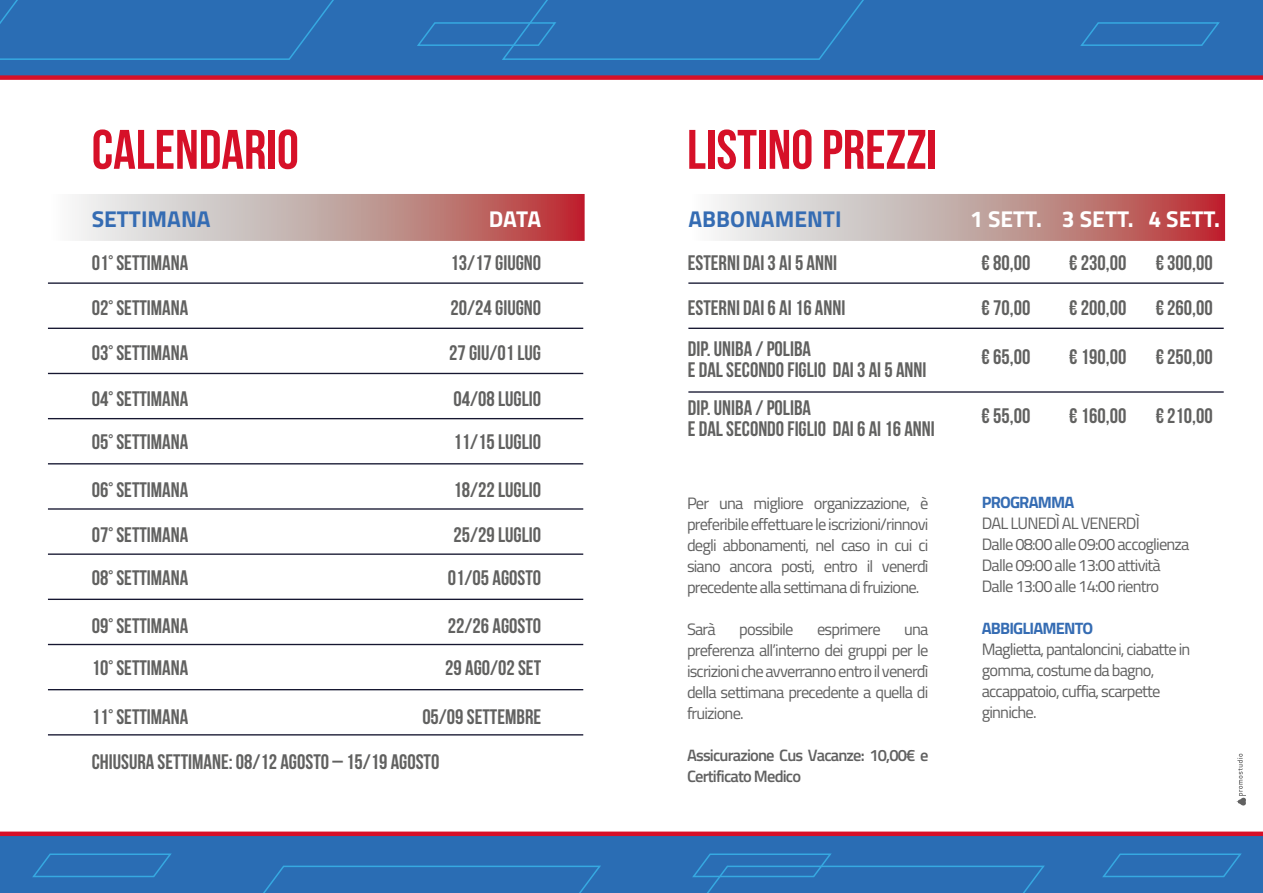
<style>
.page{position:relative;width:1263px;height:893px;background:#2a6db4}
.page>*{position:absolute;margin:0;border:0;box-sizing:border-box;transform-origin:0 0}
.t1{font:55.5px "Bebas Neue";color:#d61028}
.t2{font:700 22.95px "Titillium";color:#fff}
.t3{font:700 22.95px "Titillium";color:#356cb3}
.t4{font:21px/21px "Bebas Neue";color:#616160}
.t5{font:16.5px/21px "Titillium";letter-spacing:-.05em;color:#616161;text-align:justify}
.t6{font:600 16.5px/21px "Titillium";letter-spacing:-.05em;color:#616161}
.t7{font:700 16.5px "Titillium";letter-spacing:-.05em;color:#356cb3}
</style>
<div class="page">
<div style="left:0;top:80px;width:1263px;height:751px;background:#fff"></div>
<svg style="left:47px;top:194px;width:538px;height:47px;background:#cba2a0"></svg>
<hr style="left:48px;top:282px;width:535px;height:2px;background:#161731">
<hr style="left:48px;top:328px;width:535px;height:1px;background:#161731">
<hr style="left:688px;top:328px;width:536px;height:1px;background:#161731">
<hr style="left:48px;top:373px;width:535px;height:1px;background:#161731">
<hr style="left:48px;top:418px;width:535px;height:1px;background:#161731">
<hr style="left:48px;top:463px;width:535px;height:1px;background:#161731">
<hr style="left:48px;top:553px;width:535px;height:2px;background:#161731">
<hr style="left:48px;top:508px;width:535px;height:2px;background:#161731">
<hr style="left:48px;top:599px;width:535px;height:1px;background:#161731">
<hr style="left:48px;top:644px;width:535px;height:1px;background:#161731">
<hr style="left:48px;top:689px;width:535px;height:1px;background:#161731">
<hr style="left:48px;top:734px;width:535px;height:1px;background:#161731">
<svg style="left:687px;top:194px;width:538px;height:47px;background:#cba2a0"></svg>
<hr style="left:688px;top:282px;width:536px;height:2px;background:#161731">
<hr style="left:688px;top:391px;width:536px;height:2px;background:#161731">
<div style="left:0;top:75px;width:1263px;height:5px;background:#d61028"></div>
<svg style="left:1080px;top:22px;width:140px;height:24px"></svg>
<svg style="left:0;top:0;width:864px;height:60px"></svg>
<svg style="left:1102px;top:853px;width:140px;height:25px"></svg>
<svg style="left:32px;top:853px;width:1013px;height:40px"></svg>
<div style="left:0;top:831px;width:1263px;height:5px;background:#d61028"></div>
<svg style="left:1237px;top:754px;width:10px;height:52px"></svg>
<h1 class="t1" style="left:92px;top:119px;width:209px">CALENDARIO</h1>
<h1 class="t1" style="left:687px;top:119px;width:252px">LISTINO PREZZI</h1>
<p class="t3" style="left:92px;top:201px;width:120px">SETTIMANA</p>
<p class="t4" style="left:92px;top:252px;width:98px">01° SETTIMANA</p>
<p class="t2" style="left:489px;top:201px;width:54px">DATA</p>
<p class="t3" style="left:688px;top:201px;width:155px">ABBONAMENTI</p>
<p class="t2" style="left:970px;top:201px;width:251px">1 SETT. 3 SETT. 4 SETT.</p>
<p class="t4" style="left:688px;top:252px;width:151px">ESTERNI DAI 3 AI 5 ANNI</p>
<p class="t4" style="left:981px;top:252px;width:50px">€ 80,00</p>
<p class="t4" style="left:1069px;top:252px;width:59px">€ 230,00</p>
<p class="t4" style="left:1156px;top:252px;width:59px">€ 300,00</p>
<p class="t4" style="left:449px;top:240px;width:93px;line-height:45px;text-align:justify">13/17 GIUGNO 20/24 GIUGNO 27 GIU/01 LUG</p>
<p class="t4" style="left:453px;top:378px;width:89px;line-height:42.8px">04/08 LUGLIO<br>11/15 LUGLIO</p>
<p class="t4" style="left:453px;top:479px;width:89px">18/22 LUGLIO</p>
<p class="t4" style="left:688px;top:297px;width:159px">ESTERNI DAI 6 AI 16 ANNI</p>
<p class="t4" style="left:981px;top:297px;width:50px">€ 70,00</p>
<p class="t4" style="left:1069px;top:297px;width:59px">€ 200,00</p>
<p class="t4" style="left:1156px;top:297px;width:59px">€ 260,00</p>
<p class="t4" style="left:981px;top:346px;width:50px">€ 65,00</p>
<p class="t4" style="left:688px;top:397px;width:248px">DIP. UNIBA / POLIBA<br>E DAL SECONDO FIGLIO DAI 6 AI 16 ANNI</p>
<p class="t4" style="left:981px;top:405px;width:50px">€ 55,00</p>
<p class="t4" style="left:1069px;top:405px;width:59px">€ 160,00</p>
<p class="t4" style="left:1156px;top:405px;width:59px">€ 210,00</p>
<p class="t4" style="left:92px;top:297px;width:98px">02° SETTIMANA</p>
<p class="t4" style="left:688px;top:338px;width:240px">DIP. UNIBA / POLIBA<br>E DAL SECONDO FIGLIO DAI 3 AI 5 ANNI</p>
<p class="t4" style="left:92px;top:342px;width:98px">03° SETTIMANA</p>
<p class="t4" style="left:1069px;top:346px;width:59px">€ 190,00</p>
<p class="t4" style="left:1156px;top:346px;width:59px">€ 250,00</p>
<p class="t4" style="left:92px;top:388px;width:98px">04° SETTIMANA</p>
<p class="t4" style="left:92px;top:431px;width:98px">05° SETTIMANA</p>
<p class="t4" style="left:92px;top:467px;width:98px;line-height:44.2px;text-align:justify">06° SETTIMANA 07° SETTIMANA 08° SETTIMANA</p>
<p class="t4" style="left:92px;top:604px;width:98px;line-height:42.8px">09° SETTIMANA<br>10° SETTIMANA</p>
<p class="t4" style="left:92px;top:694px;width:349px;line-height:44.8px">11° SETTIMANA<br>CHIUSURA SETTIMANE: 08/12 AGOSTO – 15/19 AGOSTO</p>
<p class="t5" style="left:687px;top:492px;width:243px">Per una migliore organizzazione, è preferibile effettuare le iscrizioni/rinnovi degli abbonamenti, nel caso in cui ci siano ancora posti, entro il venerdì precedente alla settimana di fruizione.</p>
<p class="t5" style="left:687px;top:618px;width:30px">Sarà</p>
<p class="t5" style="left:739px;top:618px;width:56px">possibile</p>
<p class="t5" style="left:817px;top:618px;width:65px">esprimere</p>
<p class="t7" style="left:982px;top:490px;width:94px">PROGRAMMA</p>
<p class="t5" style="left:982px;top:512px;width:209px;text-align:left">DAL LUNEDÌ AL VENERDÌ<br>Dalle 08:00 alle 09:00 accoglienza<br>Dalle 09:00 alle 13:00 attività<br>Dalle 13:00 alle 14:00 rientro</p>
<p class="t7" style="left:982px;top:616px;width:113px">ABBIGLIAMENTO</p>
<p class="t5" style="left:982px;top:638px;width:210px;text-align:left">Maglietta, pantaloncini, ciabatte in gomma, costume da bagno, accappatoio, cuffia, scarpette ginniche.</p>
<p class="t4" style="left:453px;top:524px;width:89px">25/29 LUGLIO</p>
<p class="t4" style="left:448px;top:567px;width:95px">01/05 AGOSTO</p>
<p class="t4" style="left:448px;top:614px;width:95px">22/26 AGOSTO</p>
<p class="t5" style="left:687px;top:618px;width:243px;text-indent:217px">una preferenza all’interno dei gruppi per le iscrizioni che avverranno entro il venerdì della settimana precedente a quella di fruizione.</p>
<p class="t6" style="left:687px;top:744px;width:243px">Assicurazione Cus Vacanze: 10,00€ e<br>Certificato Medico</p>
<p class="t4" style="left:445px;top:657px;width:97px">29 AGO/02 SET</p>
<p class="t4" style="left:422px;top:706px;width:120px">05/09 SETTEMBRE</p>
</div>
